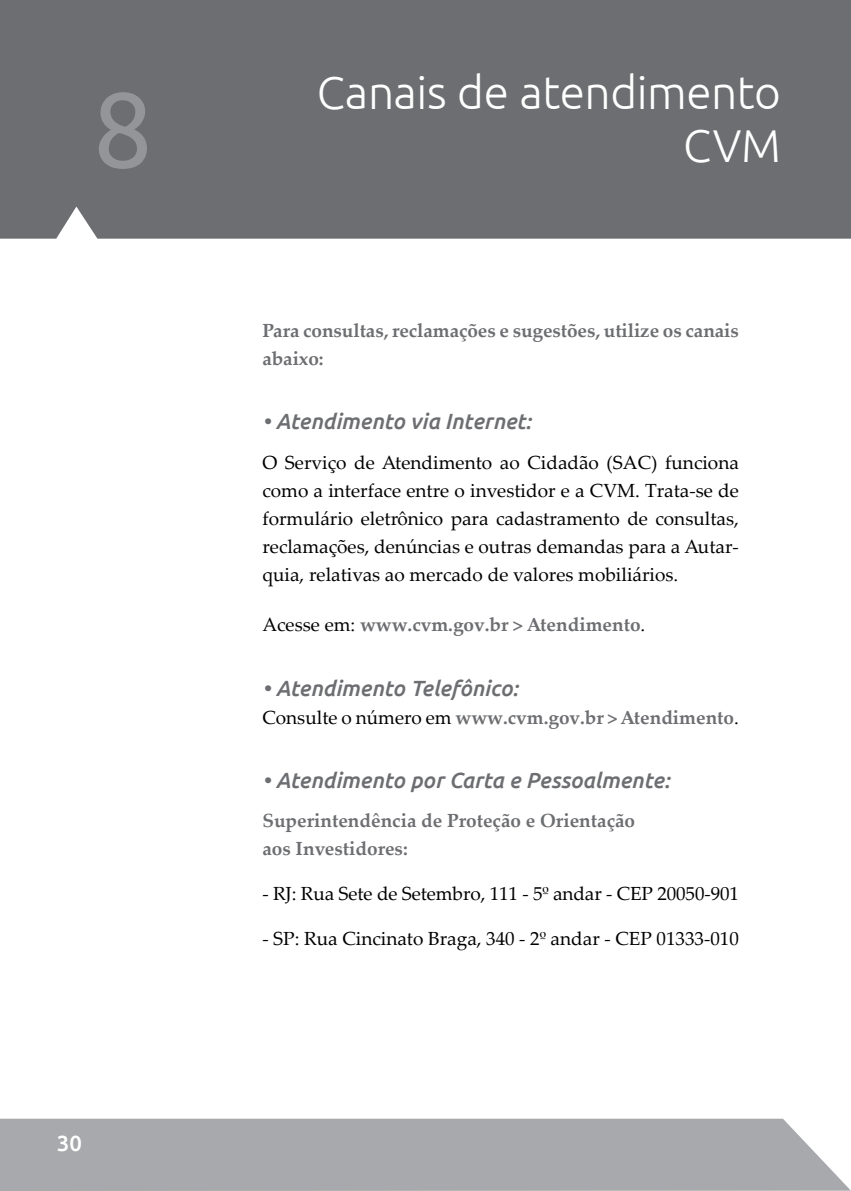
<style>
.page{position:relative;width:851px;height:1191px;background:#fff}
.page>*{position:absolute;margin:0;border:0;box-sizing:border-box;transform-origin:0 0}
.t1{font:106px "Ubuntu";color:#939598}
.t2{font:300 46px/53px "Ubuntu";letter-spacing:-.01em;color:#fff;text-align:right}
.t3{font:italic 500 22px "Ubuntu";color:#6d6e71}
.t4{font:500 22px "Ubuntu";color:#fff}
.t5{font:19px/28px "Palatino Linotype";color:#000;text-align:justify}
.t6{font:700 19px/28px "Palatino Linotype";color:#6d6e71}
.s1{font-weight:400;color:#000}
</style>
<div class="page">
<div style="left:0;top:1118px;width:850px;height:73px;background:#a7a9ac"></div>
<div style="left:0;top:0;width:850px;height:239px;background:#6d6e71"></div>
<h1 class="t1" style="left:93px;top:65px;width:61px">8</h1>
<p class="t4" style="left:57px;top:1129px;width:27px">30</p>
<h2 class="t2" style="left:316px;top:65px;width:465px">Canais de atendimento<br>CVM</h2>
<p class="t6" style="left:262px;top:316px;width:478px">Para consultas, reclamações e sugestões, utilize os canais abaixo:</p>
<p class="t3" style="left:262px;top:408px;width:270px">• Atendimento via Internet:</p>
<p class="t5" style="left:262px;top:447px;width:478px">O Serviço de Atendimento ao Cidadão (SAC) funciona como a interface entre o investidor e a CVM. Trata-se de formulário eletrônico para cadastramento de consultas, reclamações, denúncias e outras demandas para a Autar&shy;quia, relativas ao mercado de valores mobiliários.</p>
<p class="t6" style="left:262px;top:610px;width:384px"><span class="s1">Acesse em:</span> www.cvm.gov.br &gt; Atendimento<span class="s1">.</span></p>
<p class="t3" style="left:262px;top:674px;width:257px">• Atendimento Telefônico:</p>
<p class="t6" style="left:262px;top:702px;width:478px"><span class="s1">Consulte o número em</span> www.cvm.gov.br &gt; Atendimento<span class="s1">.</span></p>
<p class="t3" style="left:262px;top:766px;width:408px">• Atendimento por Carta e Pessoalmente:</p>
<p class="t6" style="left:262px;top:806px;width:374px">Superintendência de Proteção e Orientação aos Investidores:</p>
<p class="t5" style="left:262px;top:879px;width:478px">- RJ: Rua Sete de Setembro, 111 - 5º andar - CEP 20050-901</p>
<p class="t5" style="left:262px;top:924px;width:478px">- SP: Rua Cincinato Braga, 340 - 2º andar - CEP 01333-010</p>
</div>
